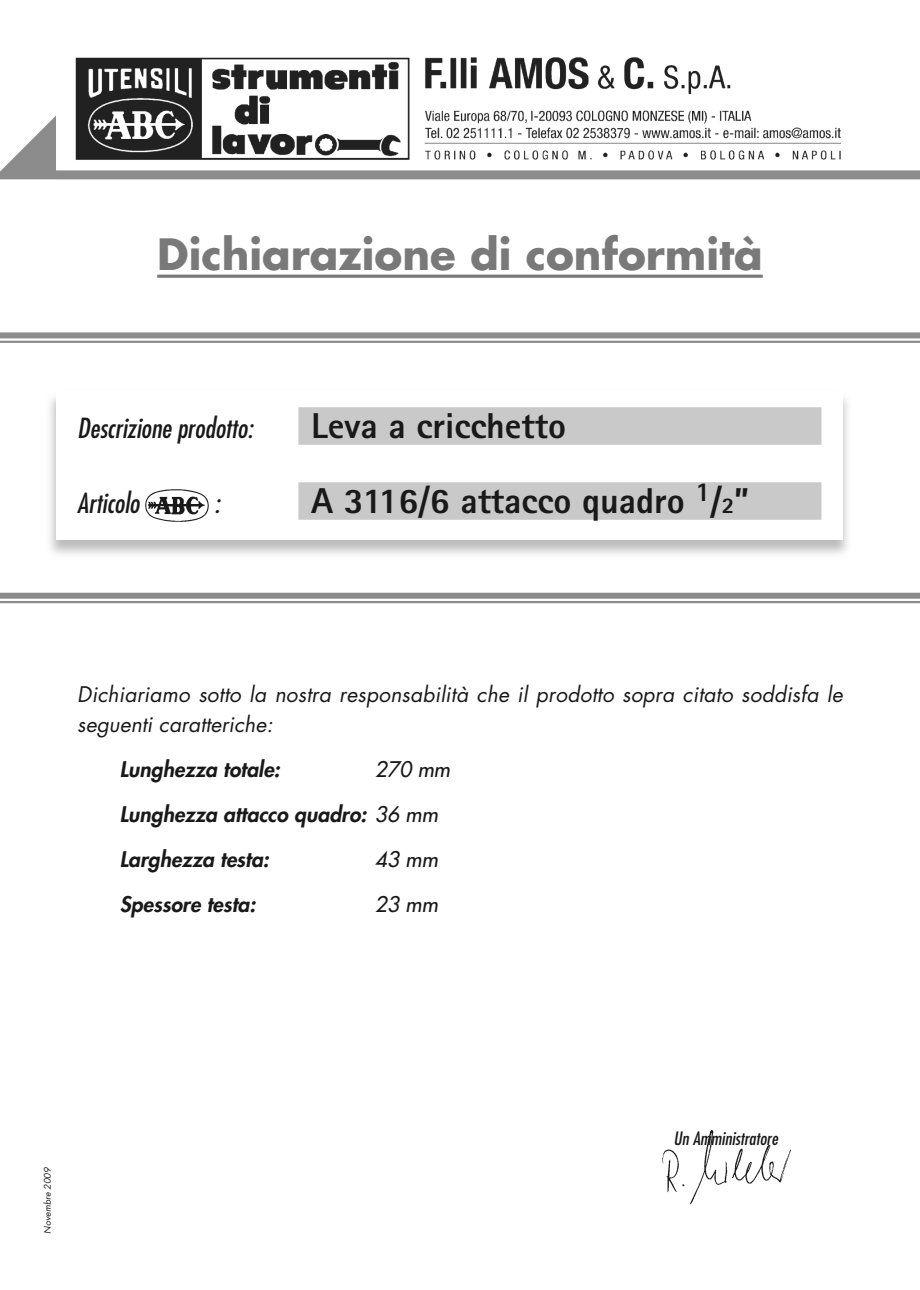
<style>
.page{position:relative;width:920px;height:1290px;background:#fff}
.page>*{position:absolute;margin:0;border:0;box-sizing:border-box;transform-origin:0 0}
.t1{font:700 42px "Futura";color:#797979}
.t2{font:800 36px "Rotis Sans Serif";color:#191919}
.t3{font:italic condensed 27px "Futura";color:#191919}
.t4{font:italic 21px/30px "Futura";letter-spacing:.005em;color:#191919}
.t5{font:italic 800 21px/45px "Futura";letter-spacing:.005em;color:#191919}
.t6{font:italic 21px "Futura";letter-spacing:.005em;color:#191919}
.t7{font:italic condensed 18px "Futura";color:#191919}
.t8{font:italic 9px "Futura";color:#191919}
.s1{font-size:22.5px}
.s2{font-weight:400}
</style>
<div class="page">
<hr style="left:157px;top:275px;width:606px;height:3px;background:#797979">
<div style="left:298px;top:407px;width:523px;height:38px;background:#c9c9c9"></div>
<div style="left:298px;top:482px;width:523px;height:38px;background:#c9c9c9"></div>
<img style="left:145px;top:489px;width:64px;height:33px">
<img style="left:75px;top:57px;width:767px;height:103px">
<div style="left:56px;top:170px;width:864px;height:9px;background:#8c8c8c"></div>
<div style="left:0;top:332px;width:920px;height:6px;background:#8c8c8c"></div>
<hr style="left:0;top:341px;width:920px;height:2px;background:#8c8c8c">
<div style="left:0;top:593px;width:920px;height:6px;background:#8c8c8c"></div>
<hr style="left:0;top:601px;width:920px;height:2px;background:#8c8c8c">
<svg style="left:0;top:116px;width:56px;height:63px"></svg>
<img style="left:662px;top:1130px;width:129px;height:74px">
<h1 class="t1" style="left:157px;top:235px;width:607px">Dichiarazione di conformità</h1>
<p class="t3" style="left:77px;top:416px;width:177px">Descrizione prodotto:</p>
<h2 class="t2" style="left:311px;top:413px;width:256px">Leva a cricchetto</h2>
<p class="t3" style="left:77px;top:491px;width:64px">Articolo</p>
<p class="t3" style="left:214px;top:491px;width:7px">:</p>
<h2 class="t2" style="left:311px;top:488px;width:440px">A 3116/6 attacco quadro <sup>1</sup>/<span class="s1">2</span>”</h2>
<p class="t4" style="left:77px;top:681px;width:767px">Dichiariamo sotto la nostra responsabilità che il prodotto sopra citato soddisfa le seguenti caratteriche:</p>
<p class="t5" style="left:120px;top:748px;width:162px">Lunghezza totale:</p>
<p class="t5" style="left:120px;top:748px;width:332px;text-indent:255px"><span class="s2">270 mm<br></span>Lunghezza attacco quadro: <span class="s2">36 mm<br></span>Larghezza testa:</p>
<p class="t6" style="left:375px;top:848px;width:64px">43 mm</p>
<p class="t5" style="left:120px;top:883px;width:137px">Spessore testa:</p>
<p class="t6" style="left:375px;top:893px;width:64px">23 mm</p>
<p class="t8" style="left:43px;top:1234px;width:68px;rotate:-90deg">Novembre 2009</p>
<p class="t7" style="left:673px;top:1130px;width:106px">Un Amministratore</p>
</div>
